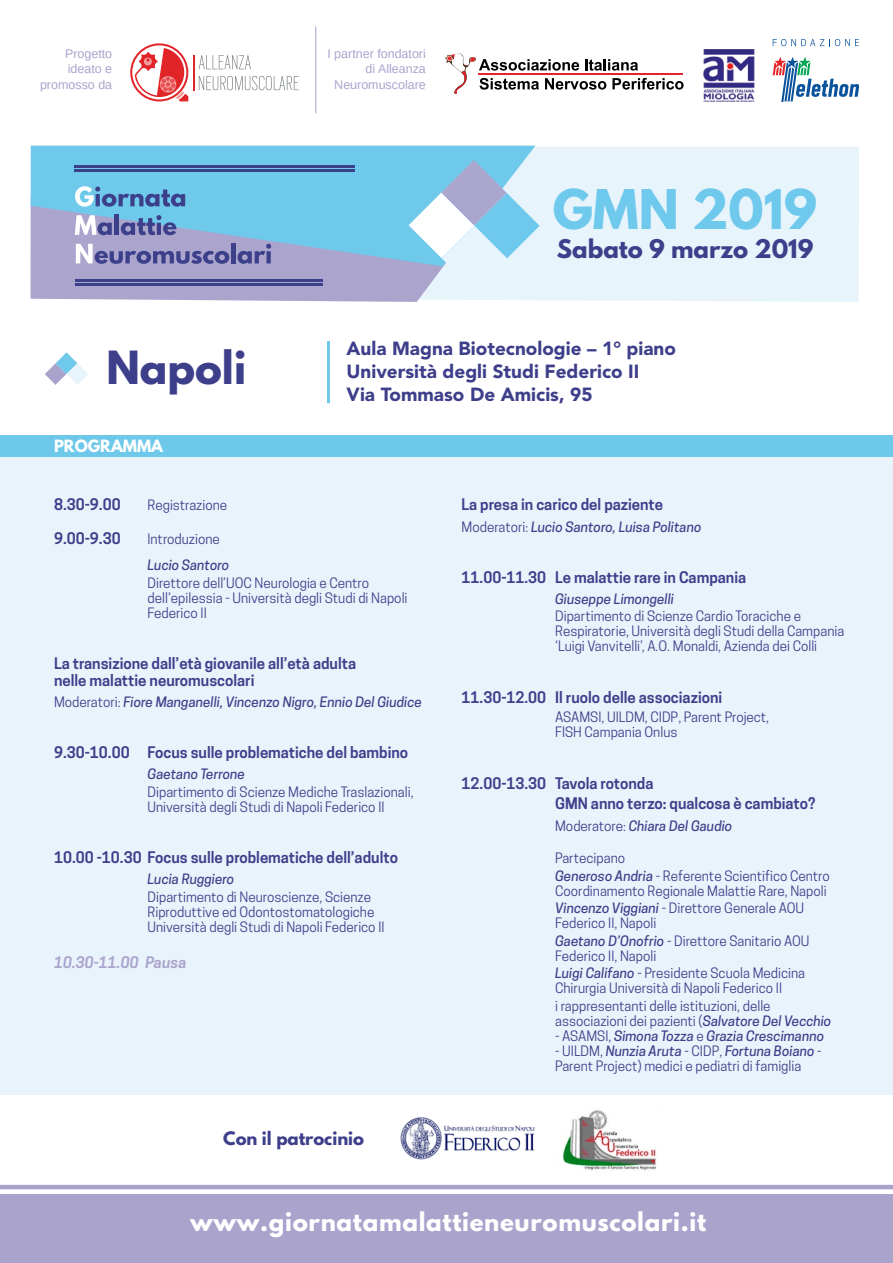
<style>
.page{position:relative;width:893px;height:1263px;background:#fff}
.page>*{position:absolute;margin:0;border:0;box-sizing:border-box;transform-origin:0 0}
.t1{font:700 48.45px "League Spartan";color:#6ec9ed}
.t2{font:700 40.5px "League Spartan";color:#3e3f8b}
.t3{font:700 22.95px "League Spartan";letter-spacing:.03em;color:#fff}
.t4{font:700 22.8px "League Spartan";color:#3e3f8b}
.t5{font:900 18.9px/22.6px "Avenir LT Std";color:#3e3f8b}
.t6{font:700 16.5px "League Spartan";color:#3e3f8b}
.t7{font:600 15px/16.5px "Cooper Hewitt";color:#3e3f8b}
.t8{font:italic 600 15px "Cooper Hewitt";color:#aba4cd}
.t9{font:700 15px "League Spartan";color:#fff}
.t10{font:13.5px/15px "Cooper Hewitt";color:#3e3f8b}
.t11{font:italic 500 13.5px "Cooper Hewitt";color:#3e3f8b}
.t12{font:12.45px/15.6px "Arimo";color:#aba4cd;text-align:right}
.s1{font-weight:400;font-style:normal}
.s2{font-weight:500;font-style:italic}
</style>
<div class="page">
<div style="left:535px;top:147px;width:324px;height:155px;background:#e8f4fb"></div>
<svg style="left:0;top:1189px;width:893px;height:1px"></svg>
<div style="left:0;top:1194px;width:893px;height:69px;background:#aaa4cd"></div>
<div style="left:0;top:450px;width:893px;height:645px;background:#e8f3fb"></div>
<svg style="left:45px;top:352px;width:43px;height:33px"></svg>
<div style="left:0;top:435px;width:893px;height:21px;background:#6ec8ea"></div>
<hr style="left:0;top:1185px;width:893px;height:4px;background:#aaa1ca">
<div style="left:31px;top:146px;width:504px;height:14px;background:#6ec9eb"></div>
<svg style="left:31px;top:160px;width:509px;height:142px;background:#92b8db"></svg>
<svg style="left:130px;top:43px;width:58px;height:58px"></svg>
<svg style="left:199px;top:55px;width:52px;height:14px"></svg>
<svg style="left:199px;top:76px;width:100px;height:14px"></svg>
<hr style="left:193px;top:55px;width:1px;height:35px;background:#e12428">
<svg style="left:773px;top:57px;width:86px;height:44px"></svg>
<svg style="left:773px;top:39px;width:86px;height:7px"></svg>
<img style="left:703px;top:50px;width:52px;height:51px">
<svg style="left:445px;top:53px;width:239px;height:41px"></svg>
<hr style="left:315px;top:27px;width:1px;height:86px;background:#aba4cd">
<hr style="left:327px;top:341px;width:3px;height:62px;background:#6ec8ea">
<img style="left:400px;top:1117px;width:135px;height:43px">
<img style="left:562px;top:1110px;width:94px;height:61px">
<p class="t12" style="left:40px;top:46px;width:74px">Progetto ideato e promosso da</p>
<p class="t12" style="left:327px;top:46px;width:100px">I partner fondatori di Alleanza<br>Neuromuscolare</p>
<h1 class="t1" style="left:553px;top:172px;width:266px">GMN 2019</h1>
<h3 class="t4" style="left:557px;top:231px;width:258px">Sabato 9 marzo 2019</h3>
<h2 class="t2" style="left:107px;top:336px;width:141px">Napoli</h2>
<p class="t9" style="left:54px;top:434px;width:110px">PROGRAMMA</p>
<h3 class="t5" style="left:347px;top:337px;width:331px">Aula Magna Biotecnologie – 1° piano<br>Università degli Studi Federico II</h3>
<h3 class="t5" style="left:347px;top:383px;width:248px">Via Tommaso De Amicis, 95</h3>
<p class="t7" style="left:54px;top:496px;width:68px">8.30-9.00</p>
<p class="t10" style="left:148px;top:498px;width:81px">Registrazione</p>
<p class="t7" style="left:54px;top:530px;width:68px">9.00-9.30</p>
<p class="t10" style="left:148px;top:532px;width:74px">Introduzione</p>
<p class="t11" style="left:148px;top:557px;width:83px">Lucio Santoro</p>
<p class="t10" style="left:148px;top:575px;width:261px">Direttore dell’UOC Neurologia e Centro dell’epilessia - Università degli Studi di Napoli<br>Federico II</p>
<p class="t7" style="left:54px;top:655px;width:304px">La transizione dall’età giovanile all’età adulta nelle malattie neuromuscolari</p>
<p class="t11" style="left:54px;top:694px;width:369px"><span class="s1">Moderatori:</span> Fiore Manganelli, Vincenzo Nigro, Ennio Del Giudice</p>
<p class="t7" style="left:54px;top:744px;width:356px">9.30-10.00 Focus sulle problematiche del bambino</p>
<p class="t11" style="left:148px;top:766px;width:99px">Gaetano Terrone</p>
<p class="t10" style="left:148px;top:784px;width:268px">Dipartimento di Scienze Mediche Traslazionali,<br>Università degli Studi di Napoli Federico II</p>
<p class="t7" style="left:54px;top:849px;width:345px">10.00 -10.30 Focus sulle problematiche dell’adulto</p>
<p class="t11" style="left:148px;top:871px;width:88px">Lucia Ruggiero</p>
<p class="t10" style="left:148px;top:889px;width:239px">Dipartimento di Neuroscienze, Scienze<br>Riproduttive ed Odontostomatologiche<br>Università degli Studi di Napoli Federico II</p>
<p class="t8" style="left:54px;top:954px;width:134px">10.30-11.00 Pausa</p>
<p class="t6" style="left:223px;top:1125px;width:142px">Con il patrocinio</p>
<p class="t7" style="left:462px;top:496px;width:203px">La presa in carico del paziente</p>
<p class="t11" style="left:462px;top:519px;width:241px"><span class="s1">Moderatori:</span> Lucio Santoro, Luisa Politano</p>
<p class="t7" style="left:462px;top:569px;width:286px">11.00-11.30 Le malattie rare in Campania</p>
<p class="t11" style="left:555px;top:591px;width:120px">Giuseppe Limongelli</p>
<p class="t10" style="left:555px;top:609px;width:291px">Dipartimento di Scienze Cardio Toraciche e<br>Respiratorie, Università degli Studi della Campania ‘Luigi Vanvitelli’, A.O. Monaldi, Azienda dei Colli</p>
<p class="t7" style="left:462px;top:689px;width:262px">11.30-12.00 Il ruolo delle associazioni</p>
<p class="t10" style="left:555px;top:709px;width:216px">ASAMSI, UILDM, CIDP, Parent Project,<br>FISH Campania Onlus</p>
<p class="t7" style="left:555px;top:772px;width:262px;line-height:20.7px;text-indent:-94px">12.00-13.30 Tavola rotonda<br>GMN anno terzo: qualcosa è cambiato?</p>
<p class="t11" style="left:555px;top:818px;width:179px"><span class="s1">Moderatore:</span> Chiara Del Gaudio</p>
<p class="t10" style="left:555px;top:849px;width:276px;line-height:17.5px">Partecipano<br><span class="s2">Generoso Andria</span> - Referente Scientifico Centro</p>
<p class="t10" style="left:555px;top:882px;width:273px;line-height:17.5px">Coordinamento Regionale Malattie Rare, Napoli<br><span class="s2">Vincenzo Viggiani</span> - Direttore Generale AOU</p>
<p class="t10" style="left:555px;top:914px;width:256px;line-height:17.5px">Federico II, Napoli<br><span class="s2">Gaetano D’Onofrio</span> - Direttore Sanitario AOU</p>
<p class="t10" style="left:555px;top:947px;width:251px;line-height:17.5px">Federico II, Napoli<br><span class="s2">Luigi Califano</span> - Presidente Scuola Medicina</p>
<p class="t10" style="left:555px;top:979px;width:228px;line-height:17.5px">Chirurgia Università di Napoli Federico II i rappresentanti delle istituzioni, delle</p>
<p class="t10" style="left:555px;top:1013px;width:278px">associazioni dei pazienti (<span class="s2">Salvatore Del Vecchio</span></p>
<p class="t11" style="left:555px;top:1028px;width:271px"><span class="s1">- ASAMSI,</span> Simona Tozza <span class="s1">e</span> Grazia Crescimanno</p>
<p class="t10" style="left:555px;top:1043px;width:268px">- UILDM, <span class="s2">Nunzia Aruta</span> - CIDP, <span class="s2">Fortuna Boiano</span> -<br>Parent Project) medici e pediatri di famiglia</p>
<h3 class="t3" style="left:190px;top:1204px;width:518px">www.giornatamalattieneuromuscolari.it</h3>
</div>
